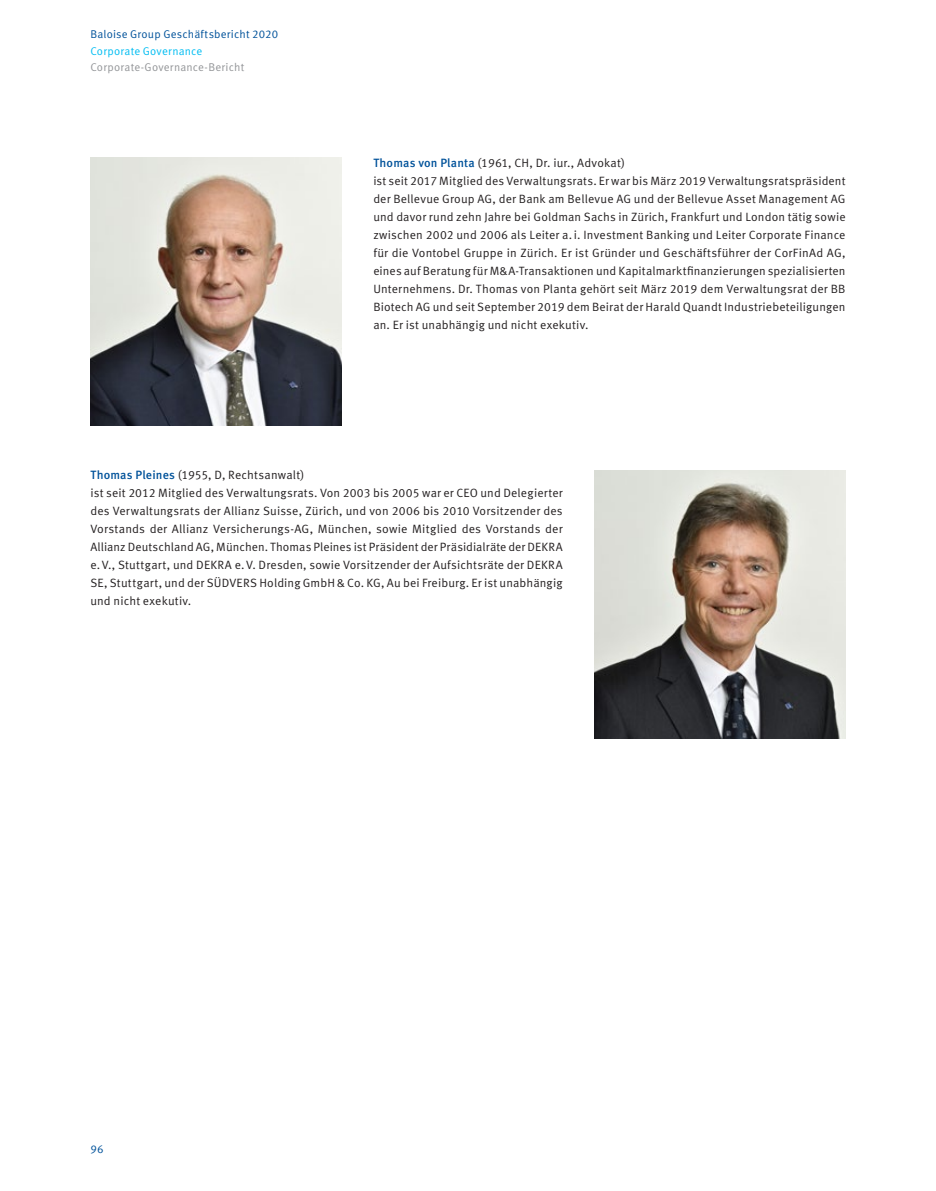
<style>
.page{position:relative;width:936px;height:1191px;background:#fff}
.page>*{position:absolute;margin:0;border:0;box-sizing:border-box;transform-origin:0 0}
.t1{font:12px/18px "Meta OT";letter-spacing:.01em;color:#231f20}
.t2{font:11.25px "Meta OT";letter-spacing:.015em;color:#01529a}
.t3{font:11.25px "Meta OT";letter-spacing:.015em;color:#939598}
.t4{font:11.25px "Meta OT";letter-spacing:.015em;color:#01bdf2}
.s1{font-weight:500;color:#01529a}
</style>
<div class="page">
<img style="left:90px;top:158px;width:251px;height:268px">
<img style="left:594px;top:470px;width:251px;height:268px">
<p class="t2" style="left:90px;top:28px;width:189px">Baloise Group Geschäftsbericht 2020</p>
<p class="t4" style="left:90px;top:44px;width:113px">Corporate Governance</p>
<p class="t3" style="left:90px;top:61px;width:155px">Corporate-Governance-Bericht</p>
<p class="t1" style="left:373px;top:154px;width:474px"><span class="s1">Thomas von Planta</span> (1961, CH, Dr. iur., Advokat)<br>ist seit 2017 Mitglied des Verwaltungsrats. Er war bis März 2019 Verwaltungsratspräsident der Bellevue Group AG, der Bank am Bellevue AG und der Bellevue Asset Management AG und davor rund zehn Jahre bei Goldman Sachs in Zürich, Frankfurt und London tätig sowie zwischen 2002 und 2006 als Leiter a.i. Investment Banking und Leiter Corporate Finance für die Vontobel Gruppe in Zürich. Er ist Gründer und Geschäftsführer der CorFinAd AG, eines auf Beratung für M&amp;A-Transaktionen und Kapitalmarktfinanzierungen spezialisierten Unternehmens. Dr. Thomas von Planta gehört seit März 2019 dem Verwaltungsrat der BB Biotech AG und seit September 2019 dem Beirat der Harald Quandt Industriebeteiligungen an. Er ist unabhängig und nicht exekutiv.</p>
<p class="t1" style="left:90px;top:466px;width:474px"><span class="s1">Thomas Pleines</span> (1955, D, Rechtsanwalt)<br>ist seit 2012 Mitglied des Verwaltungsrats. Von 2003 bis 2005 war er CEO und Delegierter des Verwaltungsrats der Allianz Suisse, Zürich, und von 2006 bis 2010 Vorsitzender des Vorstands der Allianz Versicherungs-AG, München, sowie Mitglied des Vorstands der Allianz Deutschland AG, München. Thomas Pleines ist Präsident der Präsidialräte der DEKRA e.V., Stuttgart, und DEKRA e.V. Dresden, sowie Vorsitzender der Aufsichtsräte der DEKRA SE, Stuttgart, und der SÜDVERS Holding GmbH&amp; Co. KG, Au bei Freiburg. Er ist unabhängig und nicht exekutiv.</p>
<p class="t2" style="left:90px;top:1142px;width:15px">96</p>
</div>
